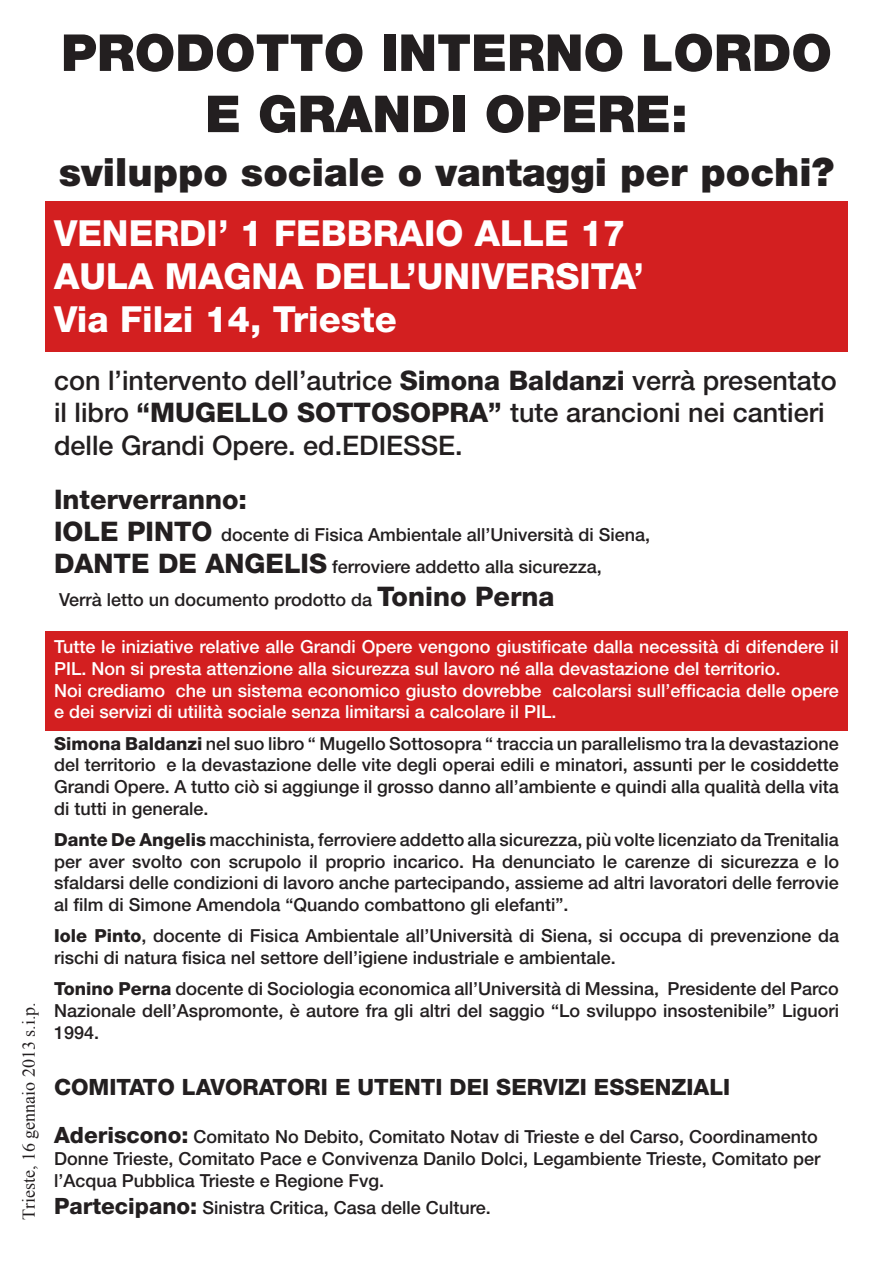
<style>
.page{position:relative;width:893px;height:1263px;background:#fff}
.page>*{position:absolute;margin:0;border:0;box-sizing:border-box;transform-origin:0 0}
.t1{font:900 51px "Helvetica Neue LT Pro";color:#231f20}
.t2{font:900 39px "Helvetica Neue LT Pro";color:#231f20}
.t3{font:800 36px/43.2px "Helvetica Neue LT Pro";color:#fff}
.t4{font:500 27px/32.4px "Helvetica Neue LT Pro";color:#231f20}
.t5{font:800 27px "Helvetica Neue LT Pro";color:#231f20}
.t6{font:800 22.5px "Helvetica Neue LT Pro";color:#231f20}
.t7{font:500 18px/21.6px "Helvetica Neue LT Pro";color:#231f20;text-align:justify}
.t8{font:500 18px/21.6px "Helvetica Neue LT Pro";color:#fff}
.t9{font:18px "Times New Roman";color:#231f20}
.s1{font-weight:800}
.s2{font-weight:800;font-size:27px}
.s3{font-weight:800;font-size:22.5px}
</style>
<div class="page">
<div style="left:45px;top:632px;width:803px;height:98px;background:#d31f20"></div>
<div style="left:45px;top:201px;width:803px;height:151px;background:#d31f20"></div>
<p class="t9" style="left:17px;top:1220px;width:219px;rotate:-90deg">Trieste, 16 gennaio 2013 s.i.p.</p>
<p class="t1" style="left:61px;top:22px;width:772px">PRODOTTO INTERNO LORDO</p>
<p class="t1" style="left:205px;top:84px;width:484px">E GRANDI OPERE:</p>
<p class="t2" style="left:59px;top:149px;width:777px">sviluppo sociale o vantaggi per pochi?</p>
<p class="t3" style="left:54px;top:211px;width:592px">VENERDI’ 1 FEBBRAIO ALLE 17<br>AULA MAGNA DELL’UNIVERSITA’</p>
<p class="t3" style="left:54px;top:298px;width:344px">Via Filzi 14, Trieste</p>
<p class="t4" style="left:54px;top:364px;width:784px">con l’intervento dell’autrice <span class="s1">Simona Baldanzi</span> verrà presentato il libro <span class="s1">“MUGELLO SOTTOSOPRA”</span> tute arancioni nei cantieri delle Grandi Opere. ed.EDIESSE.</p>
<p class="t5" style="left:54px;top:483px;width:195px">Interverranno:</p>
<p class="t7" style="left:54px;top:524px;width:598px"><span class="s2">IOLE PINTO</span> docente di Fisica Ambientale all’Università di Siena,</p>
<p class="t7" style="left:54px;top:556px;width:549px"><span class="s2">DANTE DE ANGELIS</span> ferroviere addetto alla sicurezza,</p>
<p class="t7" style="left:59px;top:588px;width:497px">Verrà letto un documento prodotto da <span class="s2">Tonino Perna</span></p>
<p class="t8" style="left:54px;top:636px;width:786px">Tutte le iniziative relative alle Grandi Opere vengono giustificate dalla necessità di difendere il<br>PIL. Non si presta attenzione alla sicurezza sul lavoro né alla devastazione del territorio.</p>
<p class="t8" style="left:54px;top:679px;width:786px">Noi crediamo che un sistema economico giusto dovrebbe calcolarsi sull’efficacia delle opere e dei servizi di utilità sociale senza limitarsi a calcolare il PIL.</p>
<p class="t7" style="left:54px;top:732px;width:786px"><span class="s1">Simona Baldanzi</span> nel suo libro “ Mugello Sottosopra “ traccia un parallelismo tra la devastazione del territorio e la devastazione delle vite degli operai edili e minatori, assunti per le cosiddette Grandi Opere. A tutto ciò si aggiunge il grosso danno all’ambiente e quindi alla qualità della vita di tutti in generale.</p>
<p class="t7" style="left:54px;top:829px;width:786px"><span class="s1">Dante De Angelis</span> macchinista, ferroviere addetto alla sicurezza, più volte licenziato da Trenitalia per aver svolto con scrupolo il proprio incarico. Ha denunciato le carenze di sicurezza e lo sfaldarsi delle condizioni di lavoro anche partecipando, assieme ad altri lavoratori delle ferrovie al film di Simone Amendola “Quando combattono gli elefanti”.</p>
<p class="t7" style="left:54px;top:925px;width:786px"><span class="s1">Iole Pinto</span>, docente di Fisica Ambientale all’Università di Siena, si occupa di prevenzione da rischi di natura fisica nel settore dell’igiene industriale e ambientale.</p>
<p class="t7" style="left:54px;top:978px;width:786px"><span class="s1">Tonino Perna</span> docente di Sociologia economica all’Università di Messina, Presidente del Parco Nazionale dell’Aspromonte, è autore fra gli altri del saggio “Lo sviluppo insostenibile” Liguori 1994.</p>
<p class="t6" style="left:54px;top:1073px;width:678px">COMITATO LAVORATORI E UTENTI DEI SERVIZI ESSENZIALI</p>
<p class="t7" style="left:54px;top:1126px;width:768px;text-align:left"><span class="s3">Aderiscono:</span> Comitato No Debito, Comitato Notav di Trieste e del Carso, Coordinamento<br>Donne Trieste, Comitato Pace e Convivenza Danilo Dolci, Legambiente Trieste, Comitato per l’Acqua Pubblica Trieste e Regione Fvg.</p>
<p class="t7" style="left:54px;top:1196px;width:438px"><span class="s3">Partecipano:</span> Sinistra Critica, Casa delle Culture.</p>
</div>
